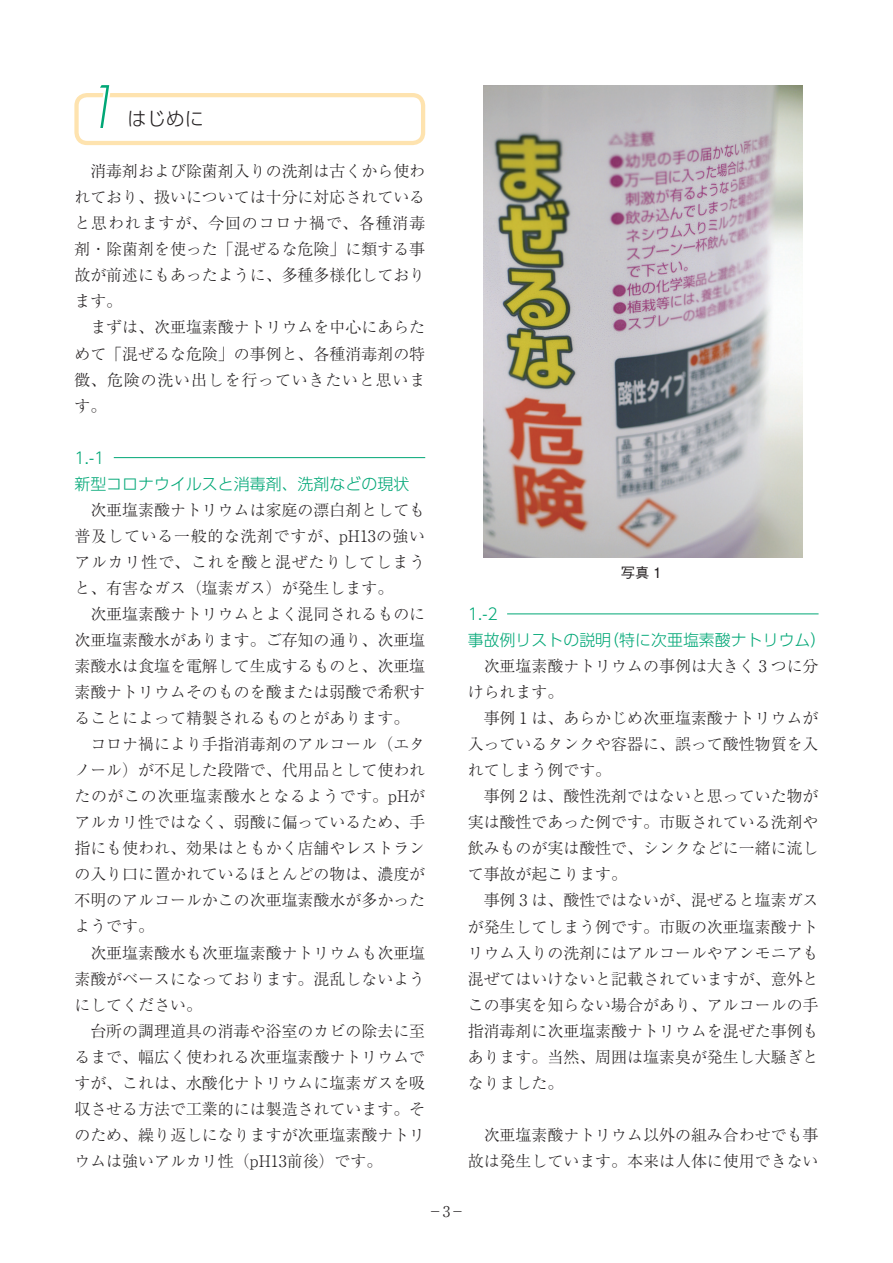
<style>
.page{position:relative;width:893px;height:1263px;background:#fff}
.page>*{position:absolute;margin:0;border:0;box-sizing:border-box;transform-origin:0 0}
.t1{font:italic 300 56.85px "Futura Std";color:#00a776;scale:.93 1}
.t2{font:300 19.2px "UD Shin Go Pr 6";color:#231f20}
.t3{font:300 15.9px/26.1px "Ryumin Pr 6";color:#231f20}
.t4{font:300 15.9px/26.1px "UD Shin Go Pr 6";color:#00a776}
.t5{font:300 14.85px "Ryumin Pr 6";color:#231f20}
.t6{font:500 14.4px "Gothic BBB Pr 6 N";color:#231f20}
</style>
<div class="page">
<hr style="left:114px;top:457px;width:311px;height:1px;background:#00a776">
<hr style="left:507px;top:613px;width:312px;height:1px;background:#00a776">
<img style="left:484px;top:85px;width:319px;height:472px">
<div style="left:74px;top:93px;width:351px;height:52px;border:4px solid #fee3af;border-radius:11px"></div>
<svg style="left:92px;top:93px;width:22px;height:5px"></svg>
<h1 class="t1" style="left:84px;top:73px;width:37px">1</h1>
<p class="t2" style="left:128px;top:103px;width:78px">はじめに</p>
<p class="t3" style="left:74px;top:157px;width:352px">　消毒剤および除菌剤入りの洗剤は古くから使われており、扱いについては十分に対応されていると思われますが、今回のコロナ禍で、各種消毒剤・除菌剤を使った「混ぜるな危険」に類する事故が前述にもあったように、多種多様化しております。<br>　まずは、次亜塩素酸ナトリウムを中心にあらためて「混ぜるな危険」の事例と、各種消毒剤の特徴、危険の洗い出しを行っていきたいと思います。</p>
<p class="t4" style="left:74px;top:444px;width:336px">1.-1<br>新型コロナウイルスと消毒剤、洗剤などの現状</p>
<p class="t3" style="left:74px;top:496px;width:352px">　次亜塩素酸ナトリウムは家庭の漂白剤としても普及している一般的な洗剤ですが、pH13の強いアルカリ性で、これを酸と混ぜたりしてしまうと、有害なガス（塩素ガス）が発生します。<br>　次亜塩素酸ナトリウムとよく混同されるものに次亜塩素酸水があります。ご存知の通り、次亜塩素酸水は食塩を電解して生成するものと、次亜塩素酸ナトリウムそのものを酸または弱酸で希釈することによって精製されるものとがあります。　コロナ禍により手指消毒剤のアルコール（エタノール）が不足した段階で、代用品として使われたのがこの次亜塩素酸水となるようです。pHがアルカリ性ではなく、弱酸に偏っているため、手指にも使われ、効果はともかく店舗やレストランの入り口に置かれているほとんどの物は、濃度が不明のアルコールかこの次亜塩素酸水が多かったようです。<br>　次亜塩素酸水も次亜塩素酸ナトリウムも次亜塩素酸がベースになっております。混乱しないようにしてください。<br>　台所の調理道具の消毒や浴室のカビの除去に至るまで、幅広く使われる次亜塩素酸ナトリウムですが、これは、水酸化ナトリウムに塩素ガスを吸収させる方法で工業的には製造されています。そのため、繰り返しになりますが次亜塩素酸ナトリウムは強いアルカリ性（pH13前後）です。</p>
<p class="t6" style="left:621px;top:561px;width:43px">写真 1</p>
<p class="t4" style="left:468px;top:600px;width:360px">1.-2<br>事故例リストの説明（特に次亜塩素酸ナトリウム）</p>
<p class="t3" style="left:468px;top:652px;width:352px">　次亜塩素酸ナトリウムの事例は大きく 3 つに分けられます。<br>　事例 1 は、あらかじめ次亜塩素酸ナトリウムが入っているタンクや容器に、誤って酸性物質を入れてしまう例です。<br>　事例 2 は、酸性洗剤ではないと思っていた物が実は酸性であった例です。市販されている洗剤や飲みものが実は酸性で、シンクなどに一緒に流して事故が起こります。<br>　事例 3 は、酸性ではないが、混ぜると塩素ガスが発生してしまう例です。市販の次亜塩素酸ナトリウム入りの洗剤にはアルコールやアンモニアも混ぜてはいけないと記載されていますが、意外とこの事実を知らない場合があり、アルコールの手指消毒剤に次亜塩素酸ナトリウムを混ぜた事例もあります。当然、周囲は塩素臭が発生し大騒ぎとなりました。</p>
<p class="t3" style="left:468px;top:1121px;width:352px">　次亜塩素酸ナトリウム以外の組み合わせでも事故は発生しています。本来は人体に使用できない</p>
<p class="t5" style="left:428px;top:1199px;width:39px">－3－</p>
</div>
